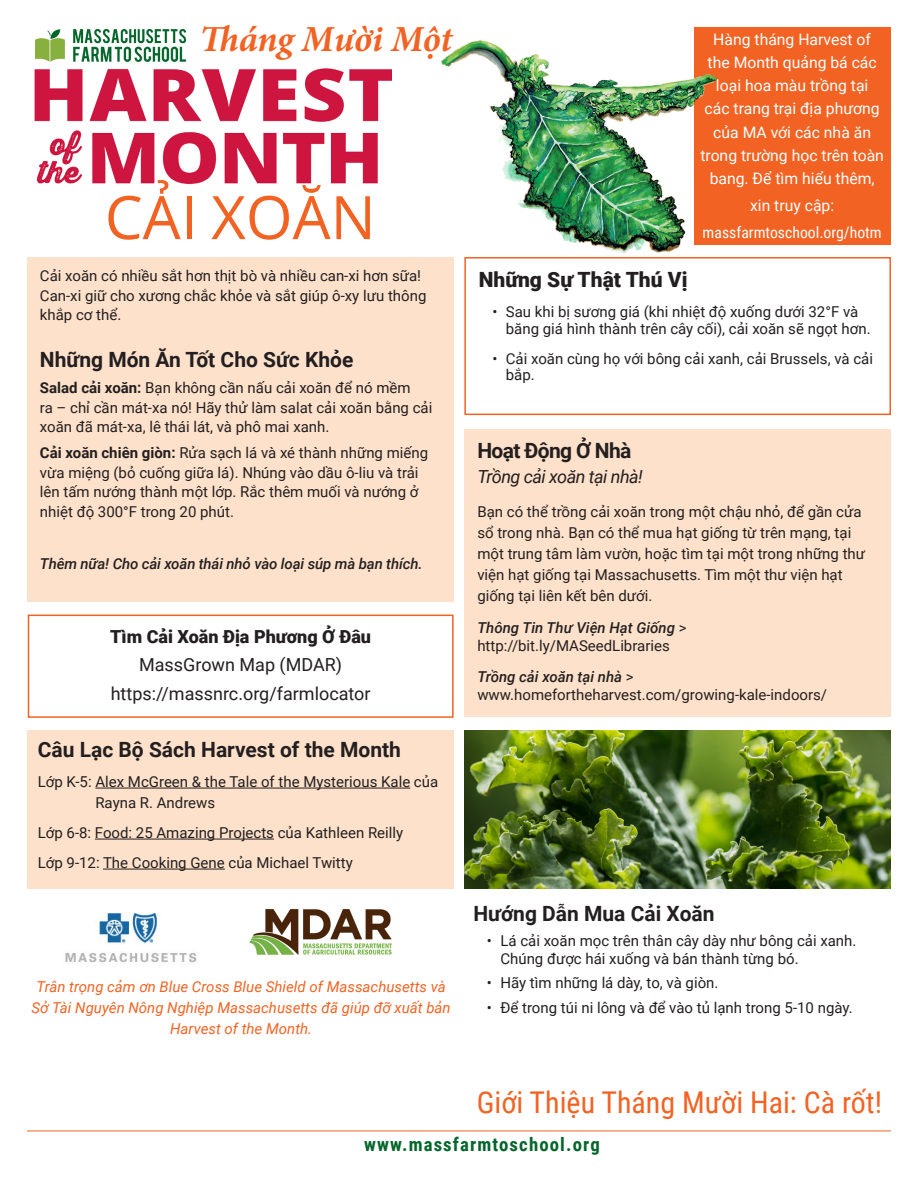
<style>
.page{position:relative;width:918px;height:1188px;background:#fff}
.page>*{position:absolute;margin:0;border:0;box-sizing:border-box;transform-origin:0 0}
.t1{font:60px "Open Sans";color:#f26323}
.t2{font:italic 700 36.75px "Minion Pro";letter-spacing:-.01em;color:#f26323}
.t3{font:30px "Roboto Condensed";color:#f26323}
.bulleted_text{font:700 21px "Roboto";color:#231f20}
.bold_heading{font:700 21px "Roboto";color:#231f20}
.centered_2-line_bold{font:900 21px "Roboto";color:#231f20}
.text{font:700 21px "Roboto";letter-spacing:-.03em;color:#231f20}
.t4{font:700 18.75px "Roboto Condensed";letter-spacing:.06em;color:#04662b}
.centered_2-line_bold-2{font:18px/28.5px "Roboto";color:#231f20;text-align:center}
.text-2{font:italic 18px "Roboto";letter-spacing:-.03em;color:#231f20}
.italic_callout{font:15.75px/23.2px "Roboto";color:#fff;text-align:center}
.italic_callout-2{font:15.75px/27px "Roboto Condensed";color:#fff;text-align:center}
.text-3{font:15px/19.5px "Roboto";color:#231f20}
.bulleted_text-2{font:15px/21px "Roboto";color:#231f20}
.italic_callout-3{font:italic 15px/21px "Roboto";color:#f26323;text-align:center}
.t5{font:italic 500 15px "Roboto";letter-spacing:-.01em;color:#231f20}
.s1{font-weight:700}
.s2{font-weight:900}
.s3{font-family:"Roboto"}
.s4{font-weight:500;font-style:italic}
</style>
<div class="page">
<div style="left:27px;top:257px;width:427px;height:345px;background:#fde1ca"></div>
<div style="left:464px;top:430px;width:427px;height:287px;background:#fde1ca"></div>
<div style="left:28px;top:615px;width:426px;height:103px;border:2px solid #f26323"></div>
<img style="left:65px;top:912px;width:132px;height:51px">
<img style="left:249px;top:909px;width:143px;height:46px">
<div style="left:27px;top:730px;width:427px;height:158px;background:#fde1ca"></div>
<hr style="left:95px;top:788px;width:315px;height:1px;background:#231f20">
<hr style="left:95px;top:839px;width:179px;height:1px;background:#231f20">
<hr style="left:103px;top:869px;width:122px;height:1px;background:#231f20">
<div style="left:464px;top:257px;width:427px;height:158px;border:2px solid #f26323"></div>
<hr style="left:27px;top:1131px;width:864px;height:1px;background:#f26323">
<img style="left:34px;top:29px;width:358px;height:156px">
<div style="left:694px;top:27px;width:196px;height:217px;background:#f26323"></div>
<img style="left:441px;top:40px;width:278px;height:214px">
<img style="left:464px;top:730px;width:427px;height:158px">
<p class="t2" style="left:200px;top:13px;width:254px">Tháng Mười Một</p>
<p class="t1" style="left:105px;top:176px;width:273px">CẢI XOĂN</p>
<p class="text-3" style="left:40px;top:266px;width:388px">Cải xoăn có nhiều sắt hơn thịt bò và nhiều can-xi hơn sữa!<br>Can-xi giữ cho xương chắc khỏe và sắt giúp ô-xy lưu thông khắp cơ thể.</p>
<p class="bulleted_text" style="left:40px;top:345px;width:315px">Những Món Ăn Tốt Cho Sức Khỏe</p>
<p class="text-3" style="left:40px;top:377px;width:394px"><span class="s1">Salad cải xoăn:</span> Bạn không cần nấu cải xoăn để nó mềm<br>ra – chỉ cần mát-xa nó! Hãy thử làm salat cải xoăn bằng cải xoăn đã mát-xa, lê thái lát, và phô mai xanh.</p>
<p class="text-3" style="left:40px;top:443px;width:390px"><span class="s1">Cải xoăn chiên giòn:</span> Rửa sạch lá và xé thành những miếng vừa miệng (bỏ cuống giữa lá). Nhúng vào dầu ô-liu và trải lên tấm nướng thành một lớp. Rắc thêm muối và nướng ở nhiệt độ 300°F trong 20 phút.</p>
<p class="t5" style="left:40px;top:553px;width:384px">Thêm nữa! Cho cải xoăn thái nhỏ vào loại súp mà bạn thích.</p>
<p class="centered_2-line_bold-2" style="left:110px;top:621px;width:262px"><span class="s2">Tìm Cải Xoăn Địa Phương Ở Đâu<br></span>MassGrown Map (MDAR) https://massnrc.org/farmlocator</p>
<p class="bulleted_text" style="left:38px;top:735px;width:365px">Câu Lạc Bộ Sách Harvest of the Month</p>
<p class="bulleted_text-2" style="left:95px;top:771px;width:344px;text-indent:-58px">Lớp K-5: Alex McGreen &amp; the Tale of the Mysterious Kale của<br>Rayna R. Andrews</p>
<p class="bulleted_text-2" style="left:38px;top:822px;width:367px">Lớp 6-8: Food: 25 Amazing Projects của Kathleen Reilly</p>
<p class="bulleted_text-2" style="left:38px;top:852px;width:317px">Lớp 9-12: The Cooking Gene của Michael Twitty</p>
<p class="italic_callout-3" style="left:32px;top:976px;width:421px">Trân trọng cảm ơn Blue Cross Blue Shield of Massachusetts và<br>Sở Tài Nguyên Nông Nghiệp Massachusetts đã giúp đỡ xuất bản<br>Harvest of the Month.</p>
<p class="italic_callout" style="left:700px;top:27px;width:185px">Hàng tháng Harvest of the Month quảng bá các loại hoa màu trồng tại<br>các trang trại địa phương của MA với các nhà ăn trong trường học trên toàn bang. Để tìm hiểu thêm,</p>
<p class="italic_callout-2" style="left:703px;top:192px;width:181px"><span class="s3">xin truy cập: </span>massfarmtoschool.org/hotm</p>
<p class="centered_2-line_bold" style="left:479px;top:265px;width:210px">Những Sự Thật Thú Vị</p>
<p class="text-3" style="left:506px;top:303px;width:366px;line-height:16.5px;text-indent:-14px">• Sau khi bị sương giá (khi nhiệt độ xuống dưới 32°F và băng giá hình thành trên cây cối), cải xoăn sẽ ngọt hơn.</p>
<p class="text-3" style="left:506px;top:350px;width:369px;line-height:16.5px;text-indent:-14px">• Cải xoăn cùng họ với bông cải xanh, cải Brussels, và cải bắp.</p>
<p class="text" style="left:477px;top:436px;width:156px">Hoạt Động Ở Nhà</p>
<p class="text-2" style="left:477px;top:464px;width:167px">Trồng cải xoăn tại nhà!</p>
<p class="text-3" style="left:477px;top:501px;width:389px;line-height:21px">Bạn có thể trồng cải xoăn trong một chậu nhỏ, để gần cửa sổ trong nhà. Bạn có thể mua hạt giống từ trên mạng, tại một trung tâm làm vườn, hoặc tìm tại một trong những thư viện hạt giống tại Massachusetts. Tìm một thư viện hạt giống tại liên kết bên dưới.</p>
<p class="text-3" style="left:477px;top:618px;width:211px;line-height:18px"><span class="s4">Thông Tin Thư Viện Hạt Giống</span> &gt; http://bit.ly/MASeedLibraries</p>
<p class="text-3" style="left:477px;top:668px;width:351px;line-height:18px"><span class="s4">Trồng cải xoăn tại nhà</span> &gt; www.homefortheharvest.com/growing-kale-indoors/</p>
<p class="bold_heading" style="left:473px;top:899px;width:243px">Hướng Dẫn Mua Cải Xoăn</p>
<p class="text-3" style="left:500px;top:931px;width:358px;line-height:18px;text-indent:-14px">• Lá cải xoăn mọc trên thân cây dày như bông cải xanh.<br>Chúng được hái xuống và bán thành từng bó.</p>
<p class="text-3" style="left:487px;top:973px;width:233px">• Hãy tìm những lá dày, to, và giòn.</p>
<p class="text-3" style="left:487px;top:997px;width:367px">• Để trong túi ni lông và để vào tủ lạnh trong 5-10 ngày.</p>
<p class="t3" style="left:477px;top:1081px;width:407px">Giới Thiệu Tháng Mười Hai: Cà rốt!</p>
<p class="t4" style="left:364px;top:1131px;width:237px">www.massfarmtoschool.org</p>
</div>
